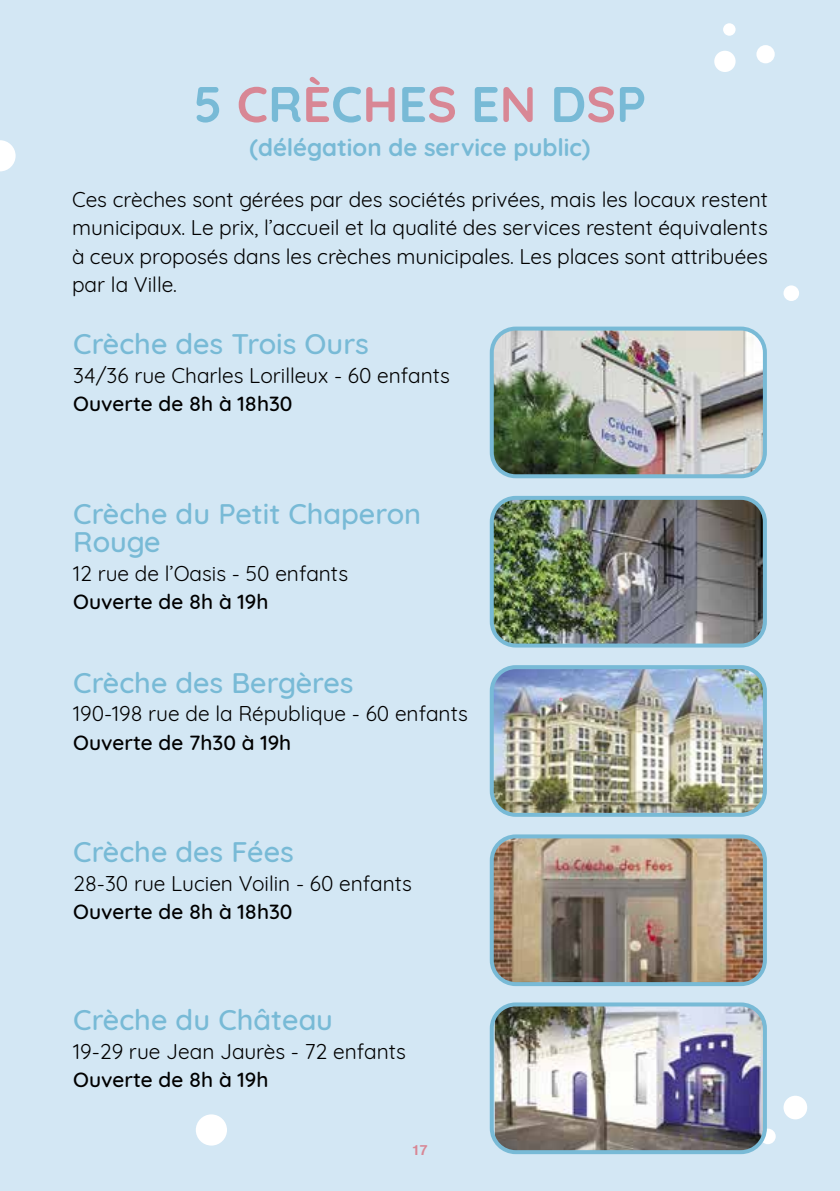
<style>
.page{position:relative;width:840px;height:1191px;background:#fff}
.page>*{position:absolute;margin:0;border:0;box-sizing:border-box;transform-origin:0 0}
.t1{font:700 50px "Quicksand";color:#78bad6}
.t2{font:500 28.8px/28.4px "Quicksand";color:#78bad6}
.t3{font:700 24px "Quicksand";color:#78bad6}
.t4{font:20.8px/28.4px "Quicksand";color:#000;text-align:justify}
.t5{font:500 20.8px "Quicksand";color:#000}
.t6{font:700 14px "Helvetica";color:#d88795}
.s1{color:#d88795}
</style>
<div class="page">
<div style="left:0;top:0;width:839px;height:1191px;background:#d3e7f4"></div>
<svg style="left:0;top:140px;width:16px;height:31px"></svg>
<div style="left:196px;top:1114px;width:31px;height:31px;background:#fff;border-radius:50%"></div>
<div style="left:783px;top:285px;width:15px;height:16px;background:#fff;border-radius:50%"></div>
<div style="left:759px;top:1128px;width:16px;height:16px;background:#fff;border-radius:50%"></div>
<div style="left:783px;top:1095px;width:23px;height:24px;background:#fff;border-radius:50%"></div>
<div style="left:722px;top:23px;width:13px;height:13px;background:#fff;border-radius:50%"></div>
<div style="left:756px;top:45px;width:18px;height:18px;background:#fff;border-radius:50%"></div>
<div style="left:713px;top:51px;width:22px;height:21px;background:#fff;border-radius:50%"></div>
<img style="left:494px;top:331px;width:270px;height:144px">
<div style="left:489px;top:326px;width:277px;height:152px;border:4px solid #78bad6;border-radius:24px"></div>
<img style="left:494px;top:499px;width:270px;height:146px">
<div style="left:489px;top:496px;width:277px;height:151px;border:4px solid #78bad6;border-radius:24px"></div>
<img style="left:494px;top:670px;width:269px;height:142px">
<div style="left:489px;top:665px;width:277px;height:152px;border:4px solid #78bad6;border-radius:24px"></div>
<img style="left:494px;top:839px;width:270px;height:144px">
<div style="left:489px;top:834px;width:277px;height:152px;border:4px solid #78bad6;border-radius:24px"></div>
<img style="left:494px;top:1007px;width:270px;height:144px">
<div style="left:489px;top:1002px;width:277px;height:152px;border:4px solid #78bad6;border-radius:24px"></div>
<svg style="left:559px;top:697px;width:3px;height:4px"></svg>
<h1 class="t1" style="left:193px;top:63px;width:454px">5 <span class="s1">C</span>R<span class="s1">È</span>C<span class="s1">H</span>E<span class="s1">S</span> E<span class="s1">N</span> D<span class="s1">S</span>P</h1>
<p class="t3" style="left:249px;top:128px;width:342px">(délégation de service public)</p>
<p class="t4" style="left:72px;top:183px;width:697px">Ces crèches sont gérées par des sociétés privées, mais les locaux restent municipaux. Le prix, l’accueil et la qualité des services restent équivalents à ceux proposés dans les crèches municipales. Les places sont attribuées par la Ville.</p>
<h2 class="t2" style="left:73px;top:327px;width:297px">Crèche des Trois Ours</h2>
<p class="t4" style="left:73px;top:359px;width:378px">34/36 rue Charles Lorilleux - 60 enfants</p>
<p class="t5" style="left:73px;top:387px;width:221px">Ouverte de 8h à 18h30</p>
<h2 class="t2" style="left:73px;top:496px;width:349px">Crèche du Petit Chaperon<br>Rouge</h2>
<p class="t4" style="left:73px;top:557px;width:276px">12 rue de l’Oasis - 50 enfants</p>
<p class="t5" style="left:73px;top:585px;width:196px">Ouverte de 8h à 19h</p>
<h2 class="t2" style="left:73px;top:666px;width:282px">Crèche des Bergères</h2>
<p class="t4" style="left:73px;top:697px;width:396px">190-198 rue de la République - 60 enfants</p>
<p class="t5" style="left:73px;top:725px;width:219px">Ouverte de 7h30 à 19h</p>
<h2 class="t2" style="left:73px;top:835px;width:222px">Crèche des Fées</h2>
<p class="t4" style="left:73px;top:867px;width:340px">28-30 rue Lucien Voilin - 60 enfants</p>
<p class="t5" style="left:73px;top:895px;width:221px">Ouverte de 8h à 18h30</p>
<h2 class="t2" style="left:73px;top:1003px;width:261px">Crèche du Château</h2>
<p class="t4" style="left:73px;top:1035px;width:334px">19-29 rue Jean Jaurès - 72 enfants</p>
<p class="t5" style="left:73px;top:1063px;width:196px">Ouverte de 8h à 19h</p>
<p class="t6" style="left:412px;top:1139px;width:17px">17</p>
</div>
